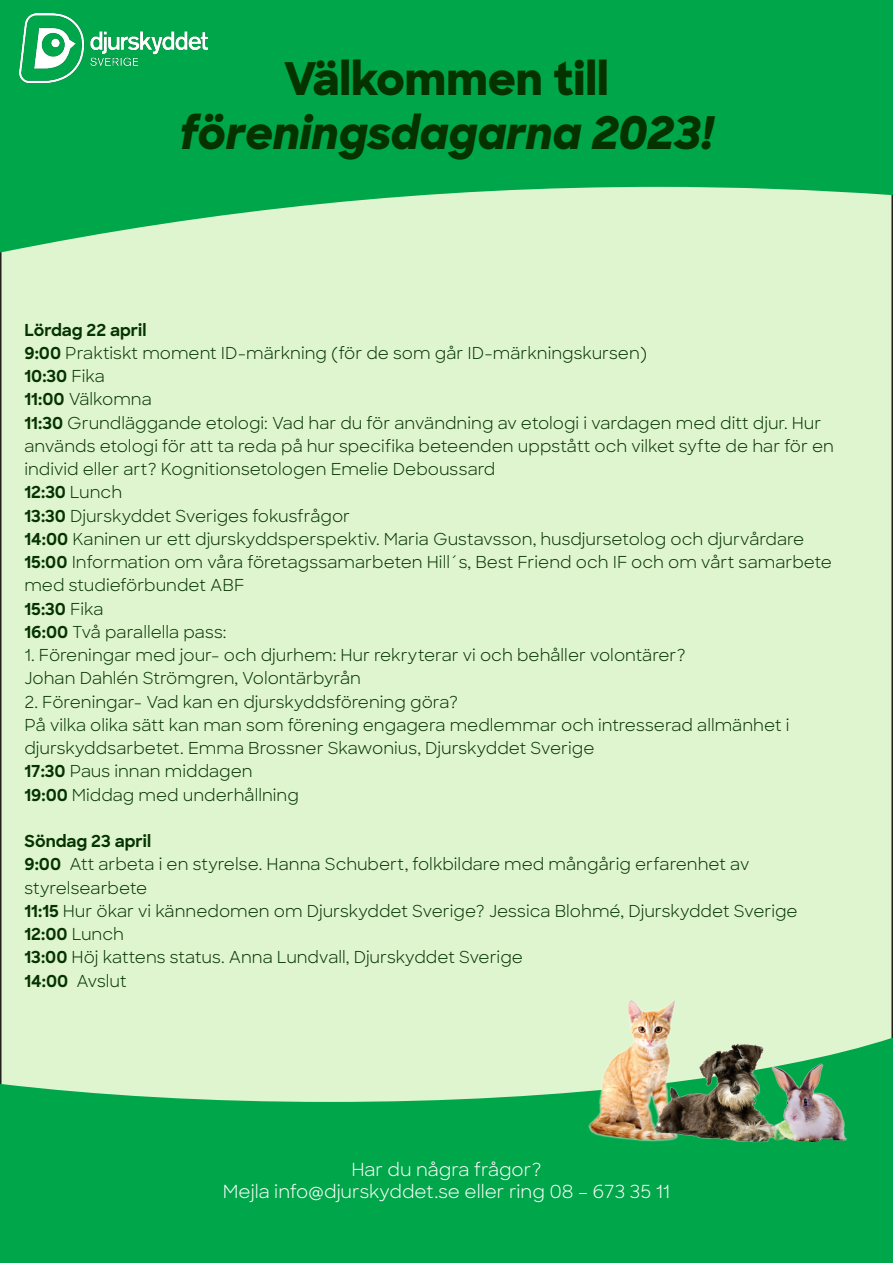
<style>
.page{position:relative;width:893px;height:1263px;background:#fff}
.page>*{position:absolute;margin:0;border:0;box-sizing:border-box;transform-origin:0 0}
.t1{font:italic 800 45px "Sharp Sans";color:#053300}
.t2{font:800 45px "Sharp Sans";color:#053300}
.t3{font:18px "Sharp Sans";color:#fff}
.t4{font:16.5px/23.2px "Sharp Sans";color:#053300}
.t5{font:700 16.5px "Sharp Sans";color:#053300}
.s1{font-weight:700}
.s2{font-weight:400}
</style>
<div class="page">
<div style="left:1px;top:1px;width:891px;height:1261px;background:#def5cf"></div>
<svg style="left:0;top:1037px;width:893px;height:226px;fill:#00a64a"></svg>
<svg style="left:0;top:0;width:893px;height:253px;fill:#00a64a"></svg>
<img style="left:576px;top:1000px;width:289px;height:150px">
<img style="left:20px;top:14px;width:187px;height:69px">
<p class="t2" style="left:284px;top:45px;width:326px">Välkommen till</p>
<p class="t1" style="left:179px;top:99px;width:536px">föreningsdagarna 2023!</p>
<p class="t5" style="left:24px;top:317px;width:123px">Lördag 22 april</p>
<p class="t4" style="left:24px;top:340px;width:624px"><span class="s1">9:00</span> Praktiskt moment ID-märkning (för de som går ID-märkningskursen)</p>
<p class="t5" style="left:24px;top:364px;width:82px">10:30 <span class="s2">Fika</span></p>
<p class="t4" style="left:24px;top:387px;width:129px"><span class="s1">11:00</span> Välkomna</p>
<p class="t4" style="left:24px;top:410px;width:798px"><span class="s1">11:30</span> Grundläggande etologi: Vad har du för användning av etologi i vardagen med ditt djur. Hur</p>
<p class="t4" style="left:24px;top:433px;width:811px">används etologi för att ta reda på hur specifika beteenden uppstått och vilket syfte de har för en individ eller art? Kognitionsetologen Emelie Deboussard</p>
<p class="t5" style="left:24px;top:480px;width:99px">12:30 <span class="s2">Lunch</span></p>
<p class="t4" style="left:24px;top:503px;width:327px"><span class="s1">13:30</span> Djurskyddet Sveriges fokusfrågor</p>
<p class="t4" style="left:24px;top:526px;width:781px"><span class="s1">14:00</span> Kaninen ur ett djurskyddsperspektiv. Maria Gustavsson, husdjursetolog och djurvårdare</p>
<p class="t4" style="left:24px;top:550px;width:809px"><span class="s1">15:00</span> Information om våra företagssamarbeten Hill´s, Best Friend och IF och om vårt samarbete med studieförbundet ABF</p>
<p class="t5" style="left:24px;top:596px;width:81px">15:30 <span class="s2">Fika</span></p>
<p class="t4" style="left:24px;top:619px;width:204px"><span class="s1">16:00</span> Två parallella pass:</p>
<p class="t4" style="left:24px;top:643px;width:663px">1. Föreningar med jour- och djurhem: Hur rekryterar vi och behåller volontärer?</p>
<p class="t4" style="left:24px;top:666px;width:338px">Johan Dahlén Strömgren, Volontärbyrån</p>
<p class="t4" style="left:24px;top:689px;width:435px">2. Föreningar- Vad kan en djurskyddsförening göra?</p>
<p class="t4" style="left:24px;top:712px;width:766px">På vilka olika sätt kan man som förening engagera medlemmar och intresserad allmänhet i</p>
<p class="t4" style="left:24px;top:736px;width:572px">djurskyddsarbetet. Emma Brossner Skawonius, Djurskyddet Sverige</p>
<p class="t4" style="left:24px;top:759px;width:230px"><span class="s1">17:30</span> Paus innan middagen</p>
<p class="t4" style="left:24px;top:782px;width:276px"><span class="s1">19:00</span> Middag med underhållning</p>
<p class="t5" style="left:24px;top:829px;width:128px">Söndag 23 april</p>
<p class="t4" style="left:24px;top:852px;width:726px"><span class="s1">9:00</span> Att arbeta i en styrelse. Hanna Schubert, folkbildare med mångårig erfarenhet av</p>
<p class="t4" style="left:24px;top:875px;width:124px">styrelsearbete</p>
<p class="t4" style="left:24px;top:898px;width:775px"><span class="s1">11:15</span> Hur ökar vi kännedomen om Djurskyddet Sverige? Jessica Blohmé, Djurskyddet Sverige</p>
<p class="t5" style="left:24px;top:922px;width:101px">12:00 <span class="s2">Lunch</span></p>
<p class="t4" style="left:24px;top:945px;width:500px"><span class="s1">13:00</span> Höj kattens status. Anna Lundvall, Djurskyddet Sverige</p>
<p class="t4" style="left:24px;top:968px;width:104px"><span class="s1">14:00</span> Avslut</p>
<p class="t3" style="left:351px;top:1156px;width:192px">Har du några frågor?</p>
<p class="t3" style="left:223px;top:1178px;width:449px">Mejla info@djurskyddet.se eller ring 08 – 673 35 11</p>
</div>
